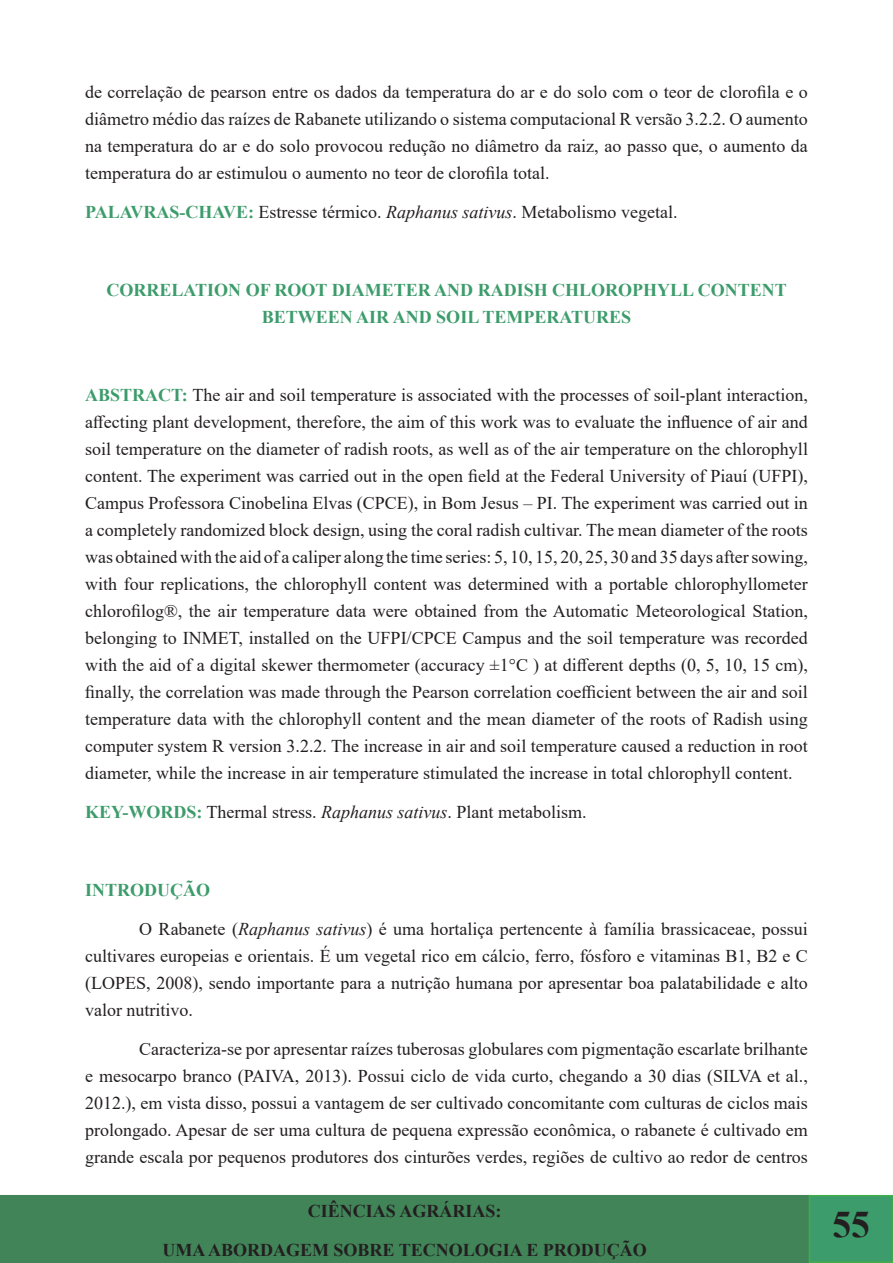
<style>
.page{position:relative;width:893px;height:1263px;background:#fff}
.page>*{position:absolute;margin:0;border:0;box-sizing:border-box;transform-origin:0 0}
.t1{font:700 37.5px "Times New Roman";color:#231f20}
.t2{font:18px/27px "Times New Roman";color:#231f20;text-align:justify}
.t3{font:700 18px/27px "Times New Roman";color:#3d9c6b;text-align:center}
.t4{font:700 18px/39px "Times New Roman";color:#231f20;text-align:center}
.s1{font-weight:700;color:#3d9c6b}
.s2{font-style:italic}
</style>
<div class="page">
<div style="left:0;top:1195px;width:810px;height:68px;background:#418458;border:2px solid #418458"></div>
<div style="left:809px;top:1196px;width:84px;height:66px;background:#3d9c6b"></div>
<div style="left:809px;top:1195px;width:84px;height:68px;border:2px solid #40ae49"></div>
<svg style="left:30px;top:1195px;width:750px;height:68px"></svg>
<p class="t2" style="left:85px;top:77px;width:724px">de correlação de pearson entre os dados da temperatura do ar e do solo com o teor de clorofila e o diâmetro médio das raízes de Rabanete utilizando o sistema computacional R versão 3.2.2. O aumento na temperatura do ar e do solo provocou redução no diâmetro da raiz, ao passo que, o aumento da temperatura do ar estimulou o aumento no teor de clorofila total.</p>
<p class="t2" style="left:85px;top:197px;width:594px"><span class="s1">PALAVRAS-CHAVE:</span> Estresse térmico. <span class="s2">Raphanus sativus</span>. Metabolismo vegetal.</p>
<p class="t3" style="left:106px;top:275px;width:682px">CORRELATION OF ROOT DIAMETER AND RADISH CHLOROPHYLL CONTENT<br>BETWEEN AIR AND SOIL TEMPERATURES</p>
<p class="t2" style="left:85px;top:380px;width:724px"><span class="s1">ABSTRACT:</span> The air and soil temperature is associated with the processes of soil-plant interaction, affecting plant development, therefore, the aim of this work was to evaluate the influence of air and soil temperature on the diameter of radish roots, as well as of the air temperature on the chlorophyll content. The experiment was carried out in the open field at the Federal University of Piauí (UFPI), Campus Professora Cinobelina Elvas (CPCE), in Bom Jesus – PI. The experiment was carried out in a completely randomized block design, using the coral radish cultivar. The mean diameter of the roots was obtained with the aid of a caliper along the time series: 5, 10, 15, 20, 25, 30 and 35 days after sowing, with four replications, the chlorophyll content was determined with a portable chlorophyllometer chlorofilog®, the air temperature data were obtained from the Automatic Meteorological Station, belonging to INMET, installed on the UFPI/CPCE Campus and the soil temperature was recorded with the aid of a digital skewer thermometer (accuracy ±1°C ) at different depths (0, 5, 10, 15 cm), finally, the correlation was made through the Pearson correlation coefficient between the air and soil temperature data with the chlorophyll content and the mean diameter of the roots of Radish using computer system R version 3.2.2. The increase in air and soil temperature caused a reduction in root diameter, while the increase in air temperature stimulated the increase in total chlorophyll content.</p>
<p class="t2" style="left:85px;top:797px;width:503px"><span class="s1">KEY-WORDS:</span> Thermal stress. <span class="s2">Raphanus sativus</span>. Plant metabolism.</p>
<p class="t3" style="left:85px;top:875px;width:126px">INTRODUÇÃO</p>
<p class="t2" style="left:85px;top:914px;width:724px;text-indent:54px">O Rabanete (<span class="s2">Raphanus sativus</span>) é uma hortaliça pertencente à família brassicaceae, possui cultivares europeias e orientais. É um vegetal rico em cálcio, ferro, fósforo e vitaminas B1, B2 e C (LOPES, 2008), sendo importante para a nutrição humana por apresentar boa palatabilidade e alto valor nutritivo.</p>
<p class="t2" style="left:85px;top:1034px;width:724px;text-indent:54px">Caracteriza-se por apresentar raízes tuberosas globulares com pigmentação escarlate brilhante e mesocarpo branco (PAIVA, 2013). Possui ciclo de vida curto, chegando a 30 dias (SILVA et al., 2012.), em vista disso, possui a vantagem de ser cultivado concomitante com culturas de ciclos mais prolongado. Apesar de ser uma cultura de pequena expressão econômica, o rabanete é cultivado em grande escala por pequenos produtores dos cinturões verdes, regiões de cultivo ao redor de centros</p>
<p class="t4" style="left:163px;top:1190px;width:486px">CIÊNCIAS AGRÁRIAS:<br>UMA ABORDAGEM SOBRE TECNOLOGIA E PRODUÇÃO</p>
<h1 class="t1" style="left:832px;top:1197px;width:39px">55</h1>
</div>
